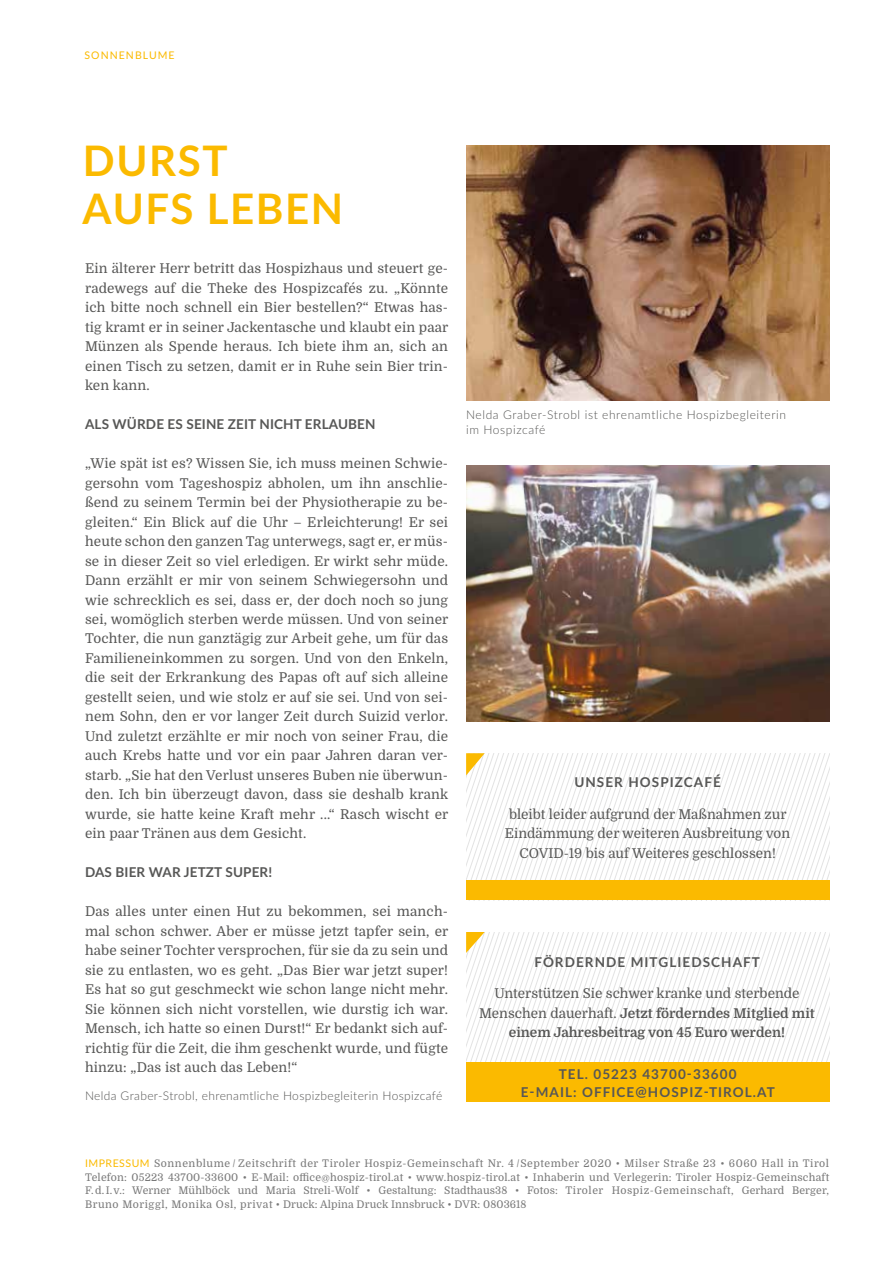
<style>
.page{position:relative;width:893px;height:1263px;background:#fff}
.page>*{position:absolute;margin:0;border:0;box-sizing:border-box;transform-origin:0 0}
.t1{font:700 42px/48.8px "Lato";letter-spacing:.04em;color:#fbba00}
.t2{font:13.5px/19.5px "Domine";letter-spacing:.01em;color:#575756;text-align:justify}
.t3{font:700 13.5px/19.5px "Domine";color:#575756;text-align:center}
.t4{font:700 13.5px/18px "Lato";letter-spacing:.08em;color:#575756;text-align:center}
.t5{font:700 13.5px "Lato";letter-spacing:.01em;color:#575756}
.t6{font:300 12px/15px "Lato";letter-spacing:.05em;color:#575756}
.t7{font:300 12px "Lato";letter-spacing:.03em;color:#575756}
.t8{font:10.5px/13.5px "Domine";letter-spacing:.01em;color:#787878;text-align:justify}
.t9{font:10.5px "Lato";letter-spacing:.1em;color:#fbba00}
.s1{font-weight:400}
.s2{font-family:"Lato";color:#fbba00}
</style>
<div class="page">
<div style="left:466px;top:1063px;width:363px;height:39px;background:#fbba00"></div>
<svg style="left:466px;top:932px;width:363px;height:131px"></svg>
<img style="left:466px;top:145px;width:363px;height:255px">
<img style="left:466px;top:466px;width:363px;height:255px">
<svg style="left:466px;top:753px;width:363px;height:127px"></svg>
<div style="left:466px;top:880px;width:363px;height:20px;background:#fbba00"></div>
<p class="t9" style="left:85px;top:47px;width:92px">SONNENBLUME</p>
<h1 class="t1" style="left:83px;top:134px;width:262px">DURST<br>AUFS LEBEN</h1>
<p class="t2" style="left:85px;top:259px;width:365px">Ein älterer Herr betritt das Hospizhaus und steuert ge&shy;radewegs auf die Theke des Hospizcafés zu. „Könnte ich bitte noch schnell ein Bier bestellen?“ Etwas has&shy;tig kramt er in seiner Jackentasche und klaubt ein paar Münzen als Spende heraus. Ich biete ihm an, sich an einen Tisch zu setzen, damit er in Ruhe sein Bier trin&shy;ken kann.</p>
<p class="t5" style="left:85px;top:414px;width:292px">ALS WÜRDE ES SEINE ZEIT NICHT ERLAUBEN</p>
<p class="t2" style="left:85px;top:454px;width:365px">„Wie spät ist es? Wissen Sie, ich muss meinen Schwie&shy;gersohn vom Tageshospiz abholen, um ihn anschlie&shy;ßend zu seinem Termin bei der Physiotherapie zu be&shy;gleiten.“ Ein Blick auf die Uhr – Erleichterung! Er sei heute schon den ganzen Tag unterwegs, sagt er, er müs&shy;se in dieser Zeit so viel erledigen. Er wirkt sehr müde.<br>Dann erzählt er mir von seinem Schwiegersohn und wie schrecklich es sei, dass er, der doch noch so jung sei, womöglich sterben werde müssen. Und von seiner Tochter, die nun ganztägig zur Arbeit gehe, um für das Familieneinkommen zu sorgen. Und von den Enkeln, die seit der Erkrankung des Papas oft auf sich alleine gestellt seien, und wie stolz er auf sie sei. Und von sei&shy;nem Sohn, den er vor langer Zeit durch Suizid verlor.<br>Und zuletzt erzählte er mir noch von seiner Frau, die auch Krebs hatte und vor ein paar Jahren daran ver&shy;starb. „Sie hat den Verlust unseres Buben nie überwun&shy;den. Ich bin überzeugt davon, dass sie deshalb krank wurde, sie hatte keine Kraft mehr ...“ Rasch wischt er ein paar Tränen aus dem Gesicht.</p>
<p class="t5" style="left:85px;top:863px;width:189px">DAS BIER WAR JETZT SUPER!</p>
<p class="t2" style="left:85px;top:902px;width:365px">Das alles unter einen Hut zu bekommen, sei manch&shy;mal schon schwer. Aber er müsse jetzt tapfer sein, er habe seiner Tochter versprochen, für sie da zu sein und sie zu entlasten, wo es geht. „Das Bier war jetzt super!<br>Es hat so gut geschmeckt wie schon lange nicht mehr.<br>Sie können sich nicht vorstellen, wie durstig ich war.<br>Mensch, ich hatte so einen Durst!“ Er bedankt sich auf&shy;richtig für die Zeit, die ihm geschenkt wurde, und fügte hinzu: „Das ist auch das Leben!“</p>
<p class="t7" style="left:85px;top:1087px;width:359px">Nelda Graber-Strobl, ehrenamtliche Hospizbegleiterin Hospizcafé</p>
<p class="t6" style="left:466px;top:407px;width:321px">Nelda Graber-Strobl ist ehrenamtliche Hospizbegleiterin im Hospizcafé</p>
<p class="t4" style="left:574px;top:773px;width:148px">UNSER HOSPIZCAFÉ</p>
<p class="t2" style="left:505px;top:804px;width:287px;text-align:center">bleibt leider aufgrund der Maßnahmen zur<br>Eindämmung der weiteren Ausbreitung von<br>COVID-19 bis auf Weiteres geschlossen!</p>
<p class="t4" style="left:534px;top:952px;width:227px">FÖRDERNDE MITGLIEDSCHAFT</p>
<p class="t3" style="left:479px;top:984px;width:337px"><span class="s1">Unterstützen Sie schwer kranke und sterbende<br>Menschen dauerhaft.</span> Jetzt förderndes Mitglied mit einem Jahresbeitrag von 45 Euro werden!</p>
<p class="t4" style="left:521px;top:1064px;width:256px">TEL. 05223 43700-33600<br>E-MAIL: OFFICE@HOSPIZ-TIROL.AT</p>
<p class="t8" style="left:85px;top:1157px;width:746px"><span class="s2">IMPRESSUM</span> Sonnenblume / Zeitschrift der Tiroler Hospiz-Gemeinschaft Nr. 4 /September 2020 • Milser Straße 23 • 6060 Hall in Tirol Telefon: 05223 43700-33600 • E-Mail: office@hospiz-tirol.at • www.hospiz-tirol.at • Inhaberin und Verlegerin: Tiroler Hospiz-Gemeinschaft F.d.I.v.: Werner Mühlböck und Maria Streli-Wolf • Gestaltung: Stadthaus38 • Fotos: Tiroler Hospiz-Gemeinschaft, Gerhard Berger, Bruno Moriggl, Monika Osl, privat • Druck: Alpina Druck Innsbruck • DVR: 0803618</p>
</div>
